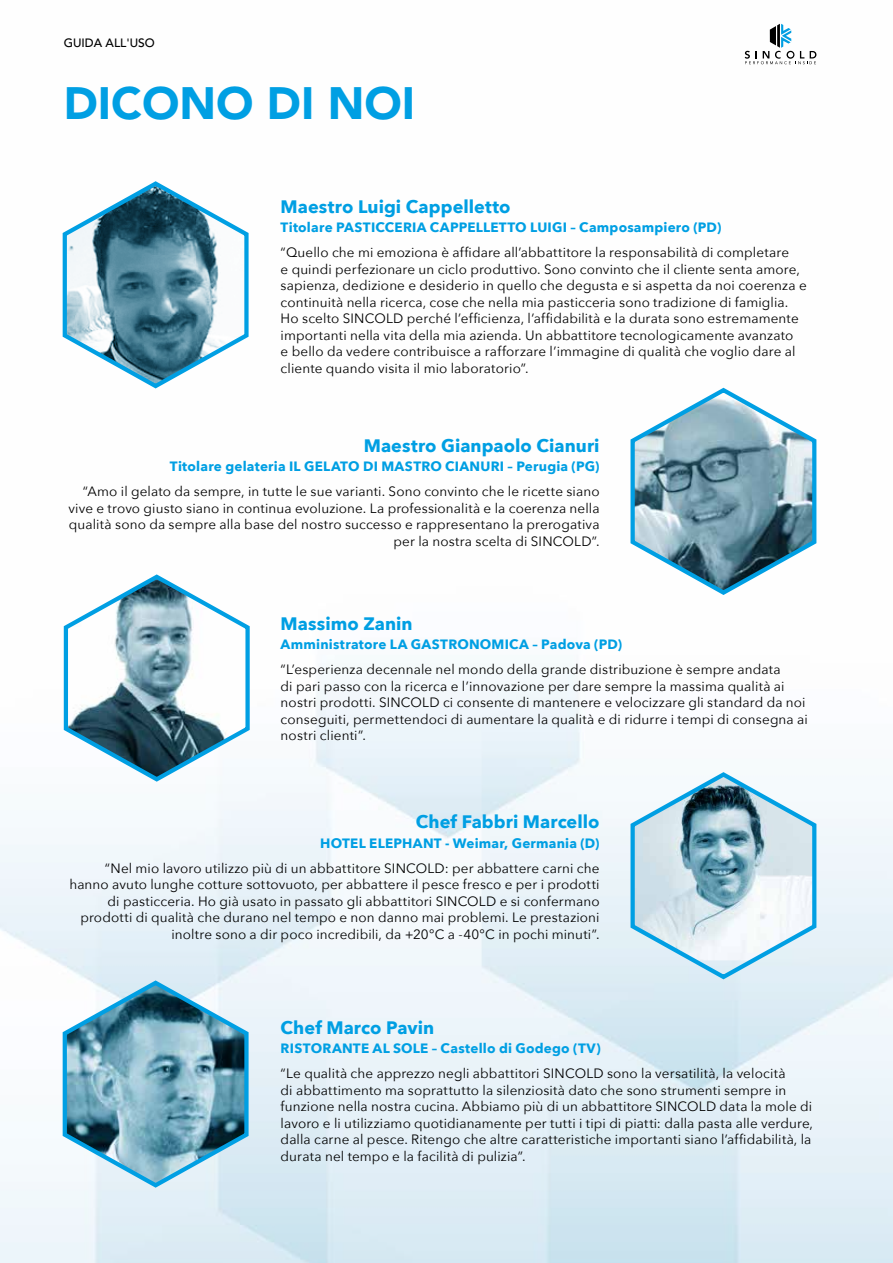
<style>
.page{position:relative;width:893px;height:1263px;background:#fff}
.page>*{position:absolute;margin:0;border:0;box-sizing:border-box;transform-origin:0 0}
.t1{font:900 45px "Avenir";color:#009fe3}
.t2{font:700 18px "Avenir Next";letter-spacing:.005em;color:#009fe3}
.t3{font:13.5px/16.5px "Avenir Next";letter-spacing:.01em;color:#000}
.t4{font:700 13.5px "Avenir Next";letter-spacing:.015em;color:#009fe3}
.t5{font:500 12px "Avenir";color:#000}
</style>
<div class="page">
<img style="left:0;top:23px;width:893px;height:1240px">
<svg style="left:61px;top:179px;width:191px;height:212px"></svg>
<svg style="left:628px;top:385px;width:192px;height:212px"></svg>
<svg style="left:62px;top:572px;width:191px;height:212px"></svg>
<svg style="left:628px;top:770px;width:192px;height:212px"></svg>
<svg style="left:61px;top:978px;width:191px;height:212px;background:#87b2c3"></svg>
<p class="t5" style="left:64px;top:36px;width:93px">GUIDA ALL'USO</p>
<h1 class="t1" style="left:64px;top:76px;width:353px">DICONO DI NOI</h1>
<h2 class="t2" style="left:281px;top:191px;width:231px">Maestro Luigi Cappelletto</h2>
<p class="t4" style="left:281px;top:216px;width:442px">Titolare PASTICCERIA CAPPELLETTO LUIGI – Camposampiero (PD)</p>
<p class="t3" style="left:281px;top:244px;width:528px">“Quello che mi emoziona è affidare all’abbattitore la responsabilità di completare<br>e quindi perfezionare un ciclo produttivo. Sono convinto che il cliente senta amore, sapienza, dedizione e desiderio in quello che degusta e si aspetta da noi coerenza e continuità nella ricerca, cose che nella mia pasticceria sono tradizione di famiglia.<br>Ho scelto SINCOLD perché l’efficienza, l’affidabilità e la durata sono estremamente importanti nella vita della mia azienda. Un abbattitore tecnologicamente avanzato<br>e bello da vedere contribuisce a rafforzare l’immagine di qualità che voglio dare al cliente quando visita il mio laboratorio”.</p>
<h2 class="t2" style="left:364px;top:430px;width:237px">Maestro Gianpaolo Cianuri</h2>
<p class="t4" style="left:170px;top:455px;width:431px">Titolare gelateria IL GELATO DI MASTRO CIANURI – Perugia (PG)</p>
<p class="t3" style="left:68px;top:483px;width:533px;text-align:right">“Amo il gelato da sempre, in tutte le sue varianti. Sono convinto che le ricette siano vive e trovo giusto siano in continua evoluzione. La professionalità e la coerenza nella qualità sono da sempre alla base del nostro successo e rappresentano la prerogativa per la nostra scelta di SINCOLD”.</p>
<h2 class="t2" style="left:281px;top:608px;width:134px">Massimo Zanin</h2>
<p class="t4" style="left:281px;top:633px;width:343px">Amministratore LA GASTRONOMICA – Padova (PD)</p>
<p class="t3" style="left:281px;top:661px;width:529px">“L’esperienza decennale nel mondo della grande distribuzione è sempre andata<br>di pari passo con la ricerca e l’innovazione per dare sempre la massima qualità ai nostri prodotti. SINCOLD ci consente di mantenere e velocizzare gli standard da noi conseguiti, permettendoci di aumentare la qualità e di ridurre i tempi di consegna ai nostri clienti”.</p>
<h2 class="t2" style="left:416px;top:806px;width:185px">Chef Fabbri Marcello</h2>
<p class="t4" style="left:320px;top:831px;width:281px">HOTEL ELEPHANT - Weimar, Germania (D)</p>
<p class="t3" style="left:69px;top:859px;width:532px;text-align:right">“Nel mio lavoro utilizzo più di un abbattitore SINCOLD: per abbattere carni che hanno avuto lunghe cotture sottovuoto, per abbattere il pesce fresco e per i prodotti di pasticceria. Ho già usato in passato gli abbattitori SINCOLD e si confermano prodotti di qualità che durano nel tempo e non danno mai problemi. Le prestazioni inoltre sono a dir poco incredibili, da +20°C a -40°C in pochi minuti”.</p>
<h2 class="t2" style="left:281px;top:1012px;width:155px">Chef Marco Pavin</h2>
<p class="t4" style="left:281px;top:1037px;width:322px">RISTORANTE AL SOLE – Castello di Godego (TV)</p>
<p class="t3" style="left:281px;top:1064px;width:534px">“Le qualità che apprezzo negli abbattitori SINCOLD sono la versatilità, la velocità<br>di abbattimento ma soprattutto la silenziosità dato che sono strumenti sempre in funzione nella nostra cucina. Abbiamo più di un abbattitore SINCOLD data la mole di lavoro e li utilizziamo quotidianamente per tutti i tipi di piatti: dalla pasta alle verdure, dalla carne al pesce. Ritengo che altre caratteristiche importanti siano l’affidabilità, la durata nel tempo e la facilità di pulizia”.</p>
</div>
